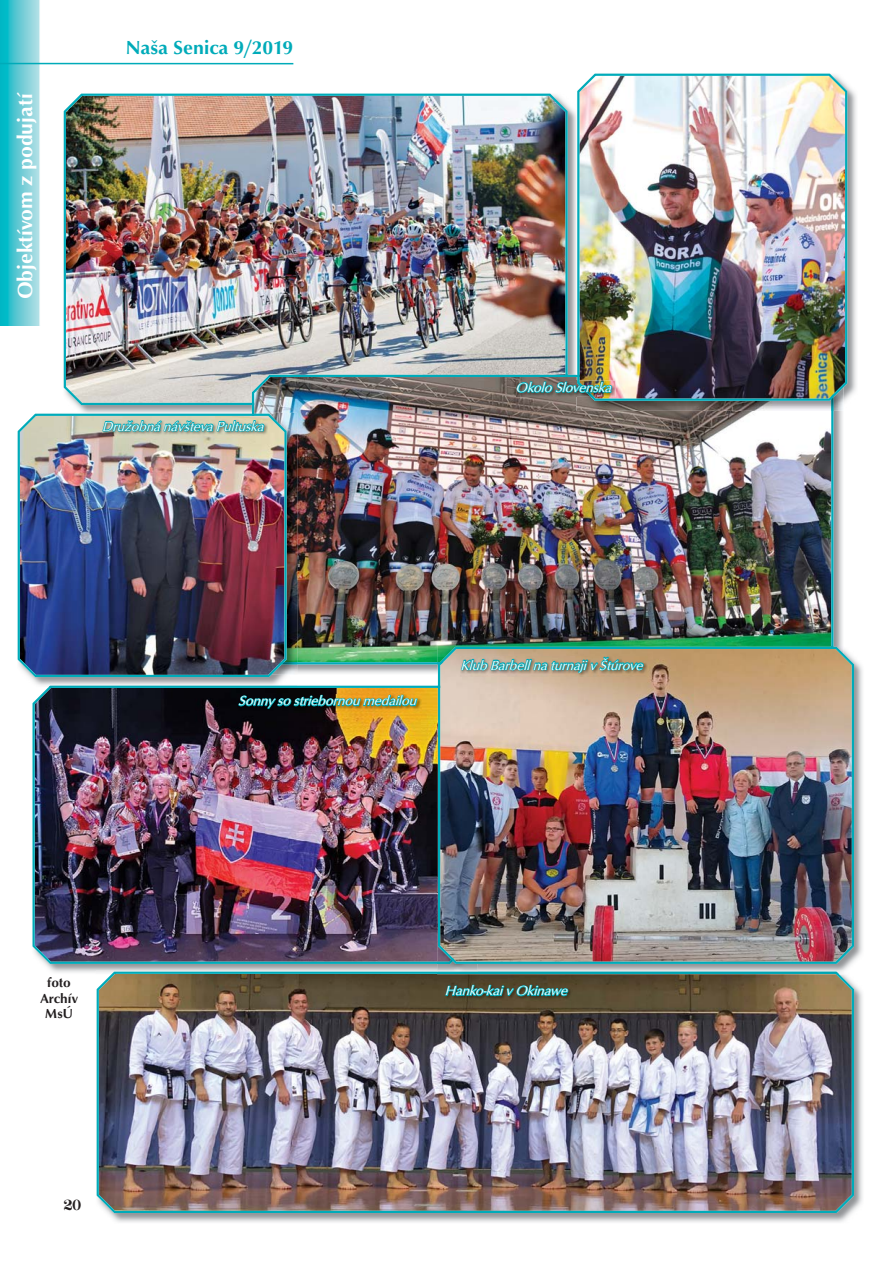
<style>
.page{position:relative;width:893px;height:1263px;background:#fff}
.page>*{position:absolute;margin:0;border:0;box-sizing:border-box;transform-origin:0 0}
.t1{font:500 21px "Optus TCE";color:#fff}
.t2{font:500 19.5px "Optus TCE";color:#00abb9}
.t3{font:14.25px "Tiffany CS Demi";color:#231f20}
.t4{font:italic 13.5px "Optus TCE";color:#fff}
.t5{font:500 13.5px/15.5px "Optus TCE";color:#231f20;text-align:center}
</style>
<div class="page">
<svg style="left:0;top:0;width:39px;height:326px;background:#55c8d3"></svg>
<hr style="left:0;top:63px;width:293px;height:1px;background:#00abb9">
<img style="left:64px;top:94px;width:504px;height:311px">
<img style="left:297px;top:411px;width:546px;height:263px">
<img style="left:251px;top:374px;width:264px;height:23px">
<img style="left:252px;top:375px;width:581px;height:289px">
<img style="left:32px;top:685px;width:405px;height:288px">
<img style="left:33px;top:686px;width:404px;height:278px">
<img style="left:594px;top:73px;width:263px;height:330px">
<img style="left:833px;top:401px;width:10px;height:10px">
<img style="left:576px;top:401px;width:257px;height:10px">
<img style="left:577px;top:74px;width:270px;height:327px">
<img style="left:96px;top:984px;width:767px;height:238px">
<img style="left:96px;top:971px;width:341px;height:2px">
<img style="left:97px;top:972px;width:757px;height:241px">
<img style="left:437px;top:659px;width:426px;height:312px">
<img style="left:437px;top:646px;width:396px;height:18px">
<img style="left:437px;top:686px;width:1px;height:278px">
<img style="left:569px;top:971px;width:285px;height:3px">
<img style="left:437px;top:974px;width:399px;height:1px">
<img style="left:438px;top:647px;width:416px;height:317px">
<img style="left:17px;top:413px;width:220px;height:272px">
<img style="left:63px;top:413px;width:38px;height:1px">
<img style="left:287px;top:664px;width:10px;height:6px">
<img style="left:265px;top:413px;width:32px;height:251px">
<img style="left:32px;top:685px;width:205px;height:2px">
<img style="left:49px;top:686px;width:188px;height:1px">
<img style="left:18px;top:414px;width:269px;height:263px">
<img style="left:612px;top:381px;width:3px;height:16px">
<img style="left:515px;top:358px;width:97px;height:47px">
<svg style="left:101px;top:397px;width:164px;height:47px;background:#9abfb7"></svg>
<svg style="left:237px;top:670px;width:182px;height:48px"></svg>
<img style="left:459px;top:636px;width:185px;height:46px">
<img style="left:569px;top:984px;width:3px;height:16px">
<svg style="left:444px;top:961px;width:125px;height:48px;background:#526f63"></svg>
<h1 class="t1" style="left:17px;top:299px;width:208px;rotate:-90deg">Objektívom z podujatí</h1>
<h2 class="t2" style="left:126px;top:40px;width:169px">Naša Senica 9/2019</h2>
<p class="t4" style="left:102px;top:421px;width:167px">Družobná návšteva Pultuska</p>
<p class="t4" style="left:516px;top:382px;width:101px">Okolo Slovenska</p>
<p class="t4" style="left:238px;top:695px;width:183px">Sonnyso striebornou medailou</p>
<p class="t4" style="left:461px;top:659px;width:187px">Klub Barbellna turnajivŠtúrove</p>
<p class="t5" style="left:40px;top:976px;width:40px">foto<br>Archív<br>MsÚ</p>
<p class="t3" style="left:64px;top:1195px;width:19px">20</p>
<p class="t4" style="left:445px;top:985px;width:127px">Hanko-kaivOkinawe</p>
</div>
